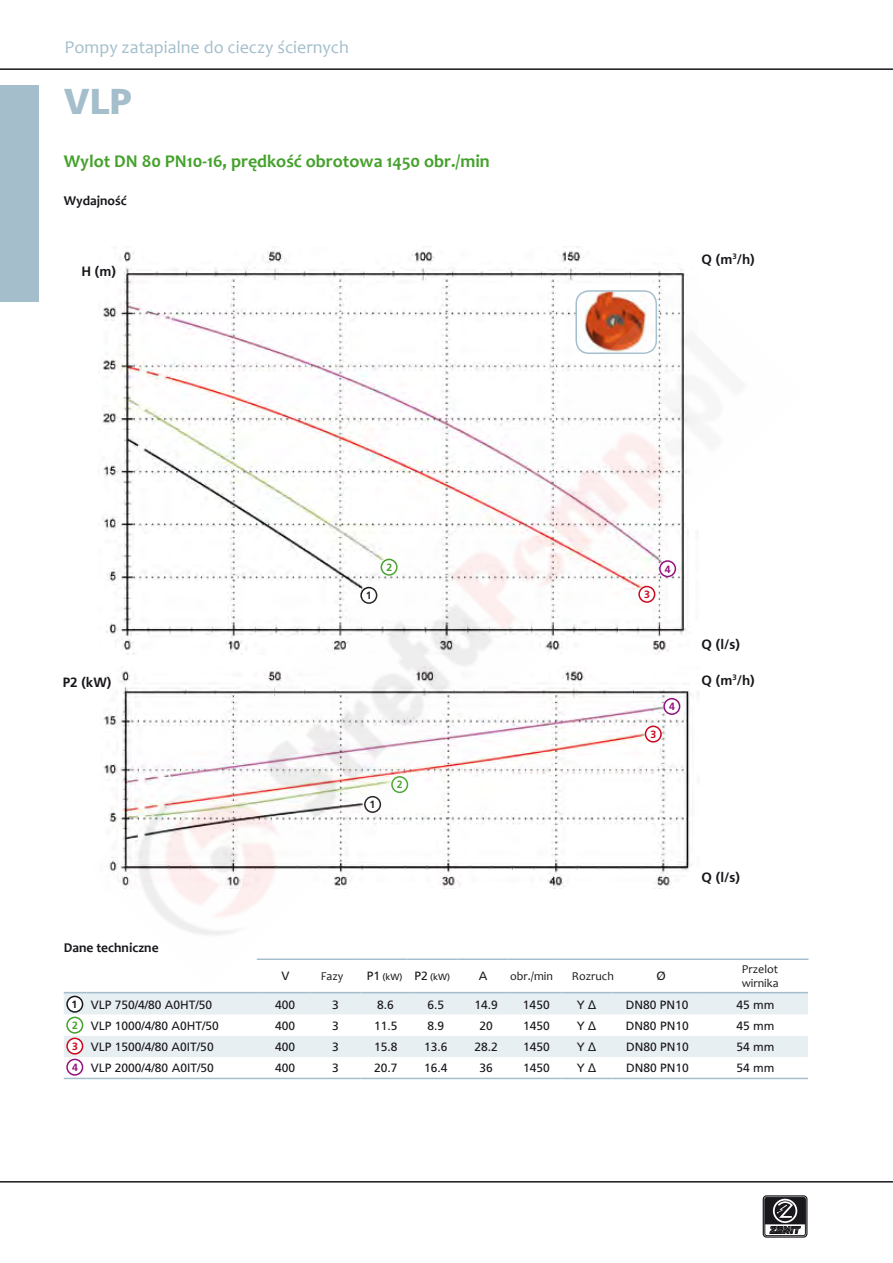
<style>
.page{position:relative;width:893px;height:1263px;background:#fff}
.page>*{position:absolute;margin:0;border:0;box-sizing:border-box;transform-origin:0 0}
.t1{font:900 36px "Frutiger";color:#a4becc}
.t2{font:700 18px "Candara";color:#44a12b}
.t3{font:18px "Candara";color:#a4becc}
.t4{font:700 13.5px "Frutiger";color:#1a171c}
.t5{font:700 13.5px "Candara";color:#1a171c}
.t6{font:12px "Frutiger";color:#1a171c}
.t7{font:12px/13.6px "Candara";color:#1a171c}
.t8{font:700 10.5px "Frutiger";color:#44a12b}
.t9{font:700 10.5px "Frutiger";color:#1a171c}
.t10{font:700 10.5px "Frutiger";color:#cd071e}
.t11{font:700 10.5px "Frutiger";color:#93117e}
.t12{font:9px "Frutiger";color:#1a171c}
.s1{font-size:12px}
.s2{font-family:"Arial"}
</style>
<div class="page">
<div style="left:0;top:85px;width:38px;height:217px;background:#a4becc"></div>
<hr style="left:0;top:68px;width:893px;height:2px;background:#1a171c">
<hr style="left:0;top:1181px;width:893px;height:1px;background:#1a171c">
<div style="left:763px;top:1195px;width:44px;height:42px;border:1px solid #1a171c;border-radius:3px"></div>
<div style="left:765px;top:1197px;width:41px;height:39px;border:1px solid #1a171c;border-radius:2px"></div>
<svg style="left:765px;top:1197px;width:40px;height:37px"></svg>
<img style="left:119px;top:250px;width:566px;height:24px">
<svg style="left:64px;top:993px;width:744px;height:22px;background:#e6eef2"></svg>
<svg style="left:64px;top:1016px;width:744px;height:62px"></svg>
<hr style="left:260px;top:992px;width:50px;height:1px;background:#a4becc">
<hr style="left:310px;top:992px;width:51px;height:1px;background:#a4becc">
<hr style="left:361px;top:992px;width:50px;height:1px;background:#a4becc">
<hr style="left:411px;top:992px;width:50px;height:1px;background:#a4becc">
<hr style="left:461px;top:992px;width:50px;height:1px;background:#a4becc">
<hr style="left:511px;top:992px;width:50px;height:1px;background:#a4becc">
<hr style="left:561px;top:992px;width:51px;height:1px;background:#a4becc">
<hr style="left:612px;top:992px;width:91px;height:1px;background:#a4becc">
<hr style="left:703px;top:992px;width:105px;height:1px;background:#a4becc">
<svg style="left:64px;top:992px;width:23px;height:1px"></svg>
<hr style="left:87px;top:992px;width:173px;height:1px;background:#a4becc">
<svg style="left:64px;top:1078px;width:23px;height:1px"></svg>
<hr style="left:87px;top:1078px;width:173px;height:1px;background:#a4becc">
<hr style="left:260px;top:1078px;width:50px;height:1px;background:#a4becc">
<hr style="left:310px;top:1078px;width:51px;height:1px;background:#a4becc">
<hr style="left:361px;top:1078px;width:50px;height:1px;background:#a4becc">
<hr style="left:411px;top:1078px;width:50px;height:1px;background:#a4becc">
<hr style="left:461px;top:1078px;width:50px;height:1px;background:#a4becc">
<hr style="left:511px;top:1078px;width:50px;height:1px;background:#a4becc">
<hr style="left:561px;top:1078px;width:51px;height:1px;background:#a4becc">
<hr style="left:612px;top:1078px;width:91px;height:1px;background:#a4becc">
<hr style="left:703px;top:1078px;width:105px;height:1px;background:#a4becc">
<div style="left:67px;top:1017px;width:16px;height:16px;background:#fff;border-radius:50%"></div>
<div style="left:66px;top:1017px;width:17px;height:17px;border:2px solid #44a12b;border-radius:50%"></div>
<div style="left:67px;top:996px;width:16px;height:16px;background:#fff;border-radius:50%"></div>
<div style="left:66px;top:996px;width:17px;height:17px;border:2px solid #1a171c;border-radius:50%"></div>
<div style="left:67px;top:1038px;width:16px;height:16px;background:#fff;border-radius:50%"></div>
<div style="left:66px;top:1037px;width:17px;height:17px;border:2px solid #cd071e;border-radius:50%"></div>
<div style="left:67px;top:1059px;width:16px;height:16px;background:#fff;border-radius:50%"></div>
<div style="left:66px;top:1059px;width:17px;height:17px;border:2px solid #93117e;border-radius:50%"></div>
<svg style="left:61px;top:68px;width:154px;height:2px"></svg>
<hr style="left:717px;top:958px;width:91px;height:2px;background:#a4becc">
<img style="left:98px;top:274px;width:706px;height:686px">
<h2 class="t3" style="left:65px;top:36px;width:286px">Pompy zatapialne do cieczy ściernych</h2>
<p class="t1" style="left:64px;top:79px;width:70px">VLP</p>
<p class="t2" style="left:64px;top:150px;width:428px">Wylot DN 80 PN10-16, prędkość obrotowa 1450 obr./min</p>
<p class="t5" style="left:64px;top:192px;width:65px">Wydajność</p>
<p class="t4" style="left:81px;top:263px;width:36px">H (m)</p>
<p class="t4" style="left:702px;top:251px;width:55px">Q (m<sup>3</sup>/h)</p>
<p class="t4" style="left:63px;top:674px;width:50px">P2 (kW)</p>
<p class="t5" style="left:64px;top:939px;width:96px">Dane techniczne</p>
<p class="t8" style="left:386px;top:561px;width:7px">2</p>
<p class="t9" style="left:366px;top:589px;width:7px">1</p>
<p class="t10" style="left:644px;top:588px;width:7px">3</p>
<p class="t11" style="left:665px;top:563px;width:7px">4</p>
<p class="t9" style="left:369px;top:798px;width:7px">1</p>
<p class="t8" style="left:397px;top:778px;width:7px">2</p>
<p class="t10" style="left:650px;top:728px;width:7px">3</p>
<p class="t11" style="left:669px;top:700px;width:7px">4</p>
<p class="t4" style="left:702px;top:637px;width:40px">Q (l/s)</p>
<p class="t4" style="left:702px;top:672px;width:55px">Q (m<sup>3</sup>/h)</p>
<p class="t4" style="left:702px;top:870px;width:40px">Q (l/s)</p>
<p class="t9" style="left:72px;top:998px;width:7px">1</p>
<p class="t10" style="left:72px;top:1040px;width:7px">3</p>
<p class="t8" style="left:72px;top:1019px;width:7px">2</p>
<p class="t11" style="left:72px;top:1061px;width:7px">4</p>
<p class="t6" style="left:281px;top:969px;width:10px">V</p>
<p class="t7" style="left:321px;top:969px;width:24px">Fazy</p>
<p class="t12" style="left:367px;top:971px;width:85px"><span class="s1">P1</span> (kW) <span class="s1">P2</span> (kW)</p>
<p class="t6" style="left:479px;top:969px;width:10px">A</p>
<p class="t7" style="left:510px;top:969px;width:44px">obr./min</p>
<p class="t7" style="left:572px;top:969px;width:44px">Rozruch</p>
<p class="t6" style="left:657px;top:969px;width:11px">Ø</p>
<p class="t7" style="left:742px;top:962px;width:38px">Przelot wirnika</p>
<p class="t6" style="left:91px;top:997px;width:123px">VLP 750/4/80 A0HT/50</p>
<p class="t6" style="left:275px;top:997px;width:22px">400</p>
<p class="t6" style="left:332px;top:997px;width:8px">3</p>
<p class="t6" style="left:377px;top:997px;width:18px">8.6</p>
<p class="t6" style="left:428px;top:997px;width:18px">6.5</p>
<p class="t6" style="left:474px;top:997px;width:25px">14.9</p>
<p class="t6" style="left:523px;top:997px;width:28px">1450</p>
<p class="t6" style="left:577px;top:997px;width:21px">Y <span class="s2">Δ</span></p>
<p class="t6" style="left:626px;top:997px;width:64px">DN80 PN10</p>
<p class="t6" style="left:736px;top:997px;width:40px">45 mm</p>
<p class="t6" style="left:91px;top:1018px;width:130px">VLP 1000/4/80 A0HT/50</p>
<p class="t6" style="left:275px;top:1018px;width:22px">400</p>
<p class="t6" style="left:332px;top:1018px;width:8px">3</p>
<p class="t6" style="left:374px;top:1018px;width:25px">11.5</p>
<p class="t6" style="left:428px;top:1018px;width:18px">8.9</p>
<p class="t6" style="left:479px;top:1018px;width:15px">20</p>
<p class="t6" style="left:523px;top:1018px;width:28px">1450</p>
<p class="t6" style="left:577px;top:1018px;width:21px">Y <span class="s2">Δ</span></p>
<p class="t6" style="left:626px;top:1018px;width:64px">DN80 PN10</p>
<p class="t6" style="left:736px;top:1018px;width:40px">45 mm</p>
<p class="t6" style="left:91px;top:1040px;width:124px">VLP 1500/4/80 A0IT/50</p>
<p class="t6" style="left:275px;top:1040px;width:22px">400</p>
<p class="t6" style="left:332px;top:1040px;width:8px">3</p>
<p class="t6" style="left:374px;top:1040px;width:25px">15.8</p>
<p class="t6" style="left:424px;top:1040px;width:25px">13.6</p>
<p class="t6" style="left:474px;top:1040px;width:25px">28.2</p>
<p class="t6" style="left:523px;top:1040px;width:28px">1450</p>
<p class="t6" style="left:577px;top:1040px;width:21px">Y <span class="s2">Δ</span></p>
<p class="t6" style="left:626px;top:1040px;width:64px">DN80 PN10</p>
<p class="t6" style="left:736px;top:1040px;width:40px">54 mm</p>
<p class="t6" style="left:91px;top:1061px;width:124px">VLP 2000/4/80 A0IT/50</p>
<p class="t6" style="left:275px;top:1061px;width:22px">400</p>
<p class="t6" style="left:332px;top:1061px;width:8px">3</p>
<p class="t6" style="left:374px;top:1061px;width:25px">20.7</p>
<p class="t6" style="left:424px;top:1061px;width:25px">16.4</p>
<p class="t6" style="left:479px;top:1061px;width:15px">36</p>
<p class="t6" style="left:523px;top:1061px;width:28px">1450</p>
<p class="t6" style="left:577px;top:1061px;width:21px">Y <span class="s2">Δ</span></p>
<p class="t6" style="left:626px;top:1061px;width:64px">DN80 PN10</p>
<p class="t6" style="left:736px;top:1061px;width:40px">54 mm</p>
</div>
